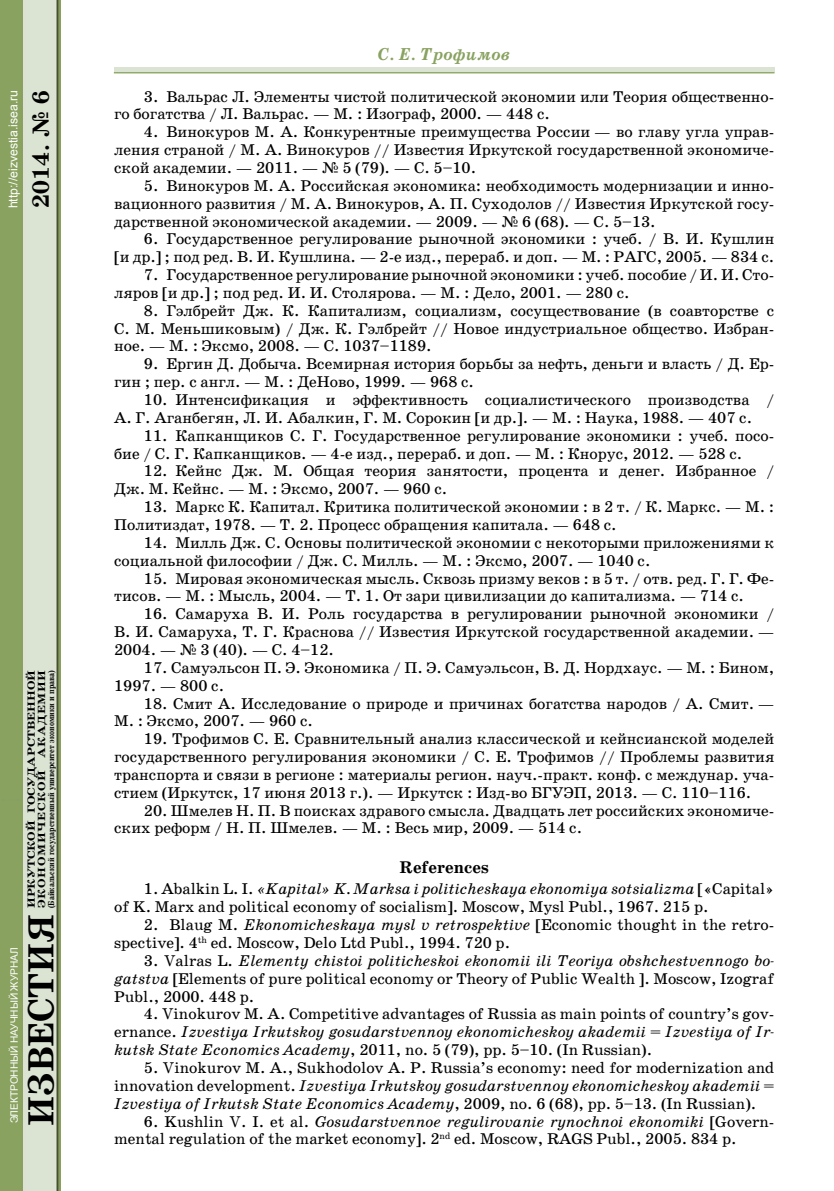
<style>
.page{position:relative;width:834px;height:1191px;background:#fff}
.page>*{position:absolute;margin:0;border:0;box-sizing:border-box;transform-origin:0 0}
.t1{font:700 36.75px "School Book C";color:#000}
.t2{font:700 23.62px "School Book C";color:#000}
.t3{font:italic 700 17.5px "School Book C";color:#89a260}
.t4{font:700 17.15px "School Book C";color:#000}
.t5{font:15.75px/17.8px "School Book C";color:#000}
.t6{font:12.25px "Arial";color:#fff}
.t7{font:700 10.5px/10.5px "School Book C";color:#000;scale:1.25 1}
.t8{font:10.15px "Arial";color:#fff}
.t9{font:700 8.75px "School Book C";color:#000;scale:.85 1}
.s1{font-style:italic}
</style>
<div class="page">
<div style="left:114px;top:68px;width:660px;height:5px;background:#dbe4d3"></div>
<img style="left:0;top:0;width:61px;height:1191px">
<hr style="left:114px;top:72px;width:660px;height:1px;background:#89a260">
<p class="t6" style="left:5px;top:208px;width:120px;rotate:-90deg">http://eizvestia.isea.ru</p>
<h2 class="t2" style="left:28px;top:208px;width:119px;rotate:-90deg">2014. № 6</h2>
<p class="t7" style="left:26px;top:908px;width:192px;rotate:-90deg">ИРКУТСКОЙ ГОСУДАРСТВЕННОЙ<br>ЭКОНОМИЧЕСКОЙ АКАДЕМИИ</p>
<p class="t9" style="left:46px;top:908px;width:282px;rotate:-90deg">(Байкальский государственный университет экономики и права)</p>
<p class="t8" style="left:8px;top:1123px;width:178px;rotate:-90deg">ЭЛЕКТРОННЫЙ НАУЧНЫЙ ЖУРНАЛ</p>
<h1 class="t1" style="left:21px;top:1125px;width:213px;rotate:-90deg">ИЗВЕСТИЯ</h1>
<p class="t3" style="left:378px;top:44px;width:134px">С. Е. Трофимов</p>
<p class="t5" style="left:114px;top:87px;width:661px;text-indent:30px">3. Вальрас Л. Элементы чистой политической экономии или Теория общественно&shy;го богатства / Л. Вальрас. — М. : Изограф, 2000. — 448 с.</p>
<p class="t5" style="left:114px;top:123px;width:661px;text-align:justify;text-indent:30px">4. Винокуров М. А. Конкурентные преимущества России — во главу угла управ&shy;ления страной / М. А. Винокуров // Известия Иркутской государственной экономиче&shy;ской академии. — 2011. — № 5 (79). — С. 5–10.</p>
<p class="t5" style="left:114px;top:177px;width:661px;text-align:justify;text-indent:30px">5. Винокуров М. А. Российская экономика: необходимость модернизации и инно&shy;вационного развития / М. А. Винокуров, А. П. Суходолов // Известия Иркутской госу&shy;дарственной экономической академии. — 2009. — № 6 (68). — С. 5–13.</p>
<p class="t5" style="left:114px;top:230px;width:661px;text-align:right">6. Государственное регулирование рыночной экономики : учеб. / В. И. Кушлин<br>[и др.] ; под ред. В. И. Кушлина. — 2-е изд., перераб. и доп. — М. : РАГС, 2005. — 834 с.</p>
<p class="t5" style="left:114px;top:266px;width:661px;text-indent:30px">7. Государственное регулирование рыночной экономики : учеб. пособие / И. И. Сто&shy;ляров [и др.] ; под ред. И. И. Столярова. — М. : Дело, 2001. — 280 с.</p>
<p class="t5" style="left:114px;top:302px;width:661px;text-align:justify;text-indent:30px">8. Гэлбрейт Дж. К. Капитализм, социализм, сосуществование (в соавторстве с С. М. Меньшиковым) / Дж. К. Гэлбрейт // Новое индустриальное общество. Избран&shy;ное. — М. : Эксмо, 2008. — С. 1037–1189.</p>
<p class="t5" style="left:114px;top:355px;width:661px;text-indent:30px">9. Ергин Д. Добыча. Всемирная история борьбы за нефть, деньги и власть / Д. Ер&shy;гин ; пер. с англ. — М. : ДеНово, 1999. — 968 с.</p>
<p class="t5" style="left:114px;top:391px;width:661px;text-indent:30px">10. Интенсификация и эффективность социалистического производства /<br>А. Г. Аганбегян, Л. И. Абалкин, Г. М. Сорокин [и др.]. — М. : Наука, 1988. — 407 с.</p>
<p class="t5" style="left:114px;top:427px;width:661px;text-indent:30px">11. Капканщиков С. Г. Государственное регулирование экономики : учеб. посо&shy;бие / С. Г. Капканщиков. — 4-е изд., перераб. и доп. — М. : Кнорус, 2012. — 528 с.</p>
<p class="t5" style="left:114px;top:462px;width:661px;text-indent:30px">12. Кейнс Дж. М. Общая теория занятости, процента и денег. Избранное /<br>Дж. М. Кейнс. — М. : Эксмо, 2007. — 960 с.</p>
<p class="t5" style="left:114px;top:498px;width:661px;text-indent:30px">13. Маркс К. Капитал. Критика политической экономии : в 2 т. / К. Маркс. — М. :<br>Политиздат, 1978. — Т. 2. Процесс обращения капитала. — 648 с.</p>
<p class="t5" style="left:114px;top:534px;width:661px;text-indent:30px">14. Милль Дж. С. Основы политической экономии с некоторыми приложениями к социальной философии / Дж. С. Милль. — М. : Эксмо, 2007. — 1040 с.</p>
<p class="t5" style="left:114px;top:569px;width:661px;text-indent:30px">15. Мировая экономическая мысль. Сквозь призму веков : в 5 т. / отв. ред. Г. Г. Фе&shy;тисов. — М. : Мысль, 2004. — Т. 1. От зари цивилизации до капитализма. — 714 с.</p>
<p class="t5" style="left:114px;top:605px;width:661px;text-align:justify;text-indent:30px">16. Самаруха В. И. Роль государства в регулировании рыночной экономики / В. И. Самаруха, Т. Г. Краснова // Известия Иркутской государственной академии. — 2004. — № 3 (40). — С. 4–12.</p>
<p class="t5" style="left:114px;top:658px;width:661px;text-indent:30px">17. Самуэльсон П. Э. Экономика / П. Э. Самуэльсон, В. Д. Нордхаус. — М. : Бином,<br>1997. — 800 с.</p>
<p class="t5" style="left:114px;top:694px;width:661px;text-indent:30px">18. Смит А. Исследование о природе и причинах богатства народов / А. Смит. —<br>М. : Эксмо, 2007. — 960 с.</p>
<p class="t5" style="left:114px;top:730px;width:661px;text-align:justify;text-indent:30px">19. Трофимов С. Е. Сравнительный анализ классической и кейнсианской моделей государственного регулирования экономики / С. Е. Трофимов // Проблемы развития транспорта и связи в регионе : материалы регион. науч.-практ. конф. с междунар. уча&shy;стием (Иркутск, 17 июня 2013 г.). — Иркутск : Изд-во БГУЭП, 2013. — С. 110–116.</p>
<p class="t5" style="left:114px;top:801px;width:661px;text-indent:30px">20. Шмелев Н. П. В поисках здравого смысла. Двадцать лет российских экономиче&shy;ских реформ / Н. П. Шмелев. — М. : Весь мир, 2009. — 514 с.</p>
<p class="t4" style="left:399px;top:857px;width:91px">References</p>
<p class="t5" style="left:114px;top:880px;width:661px;text-indent:30px">1. Abalkin L. I. <span class="s1">«Kapital» K. Marksa i politicheskaya ekonomiya sotsializma</span> [«Capital» of K. Marx and political economy of socialism]. Moscow, Mysl Publ., 1967. 215 p.</p>
<p class="t5" style="left:114px;top:916px;width:661px;text-indent:30px">2. Blaug M. <span class="s1">Ekonomicheskaya mysl v retrospektive</span> [Economic thought in the retro&shy;spective]. 4<sup>th</sup> ed. Moscow, Delo Ltd Publ., 1994. 720 p.</p>
<p class="t5" style="left:114px;top:951px;width:661px;text-align:justify;text-indent:30px">3. Valras L. <span class="s1">Elementy chistoi politicheskoi ekonomii ili Teoriya obshchestvennogo bo&shy;gatstva</span> [Elements of pure political economy or Theory of Public Wealth ]. Moscow, Izograf Publ., 2000. 448 p.</p>
<p class="t5" style="left:114px;top:1005px;width:661px;text-align:justify;text-indent:30px">4. Vinokurov M. A. Competitive advantages of Russia as main points of country’s gov&shy;ernance. <span class="s1">Izvestiya Irkutskoy gosudarstvennoy ekonomicheskoy akademii = Izvestiya of Ir&shy;kutsk State Economics Academy</span>, 2011, no. 5 (79), pp. 5–10. (In Russian).</p>
<p class="t5" style="left:114px;top:1059px;width:661px;text-align:justify;text-indent:30px">5. Vinokurov M. A., Sukhodolov A. P. Russia’s economy: need for modernization and innovation development. <span class="s1">Izvestiya Irkutskoy gosudarstvennoy ekonomicheskoy akademii = Izvestiya of Irkutsk State Economics Academy</span>, 2009, no. 6 (68), pp. 5–13. (In Russian).</p>
<p class="t5" style="left:114px;top:1112px;width:661px;text-indent:30px">6. Kushlin V. I. et al. <span class="s1">Gosudarstvennoe regulirovanie rynochnoi ekonomiki</span> [Govern&shy;mental regulation of the market economy]. 2<sup>nd</sup> ed. Moscow, RAGS Publ., 2005. 834 p.</p>
</div>
